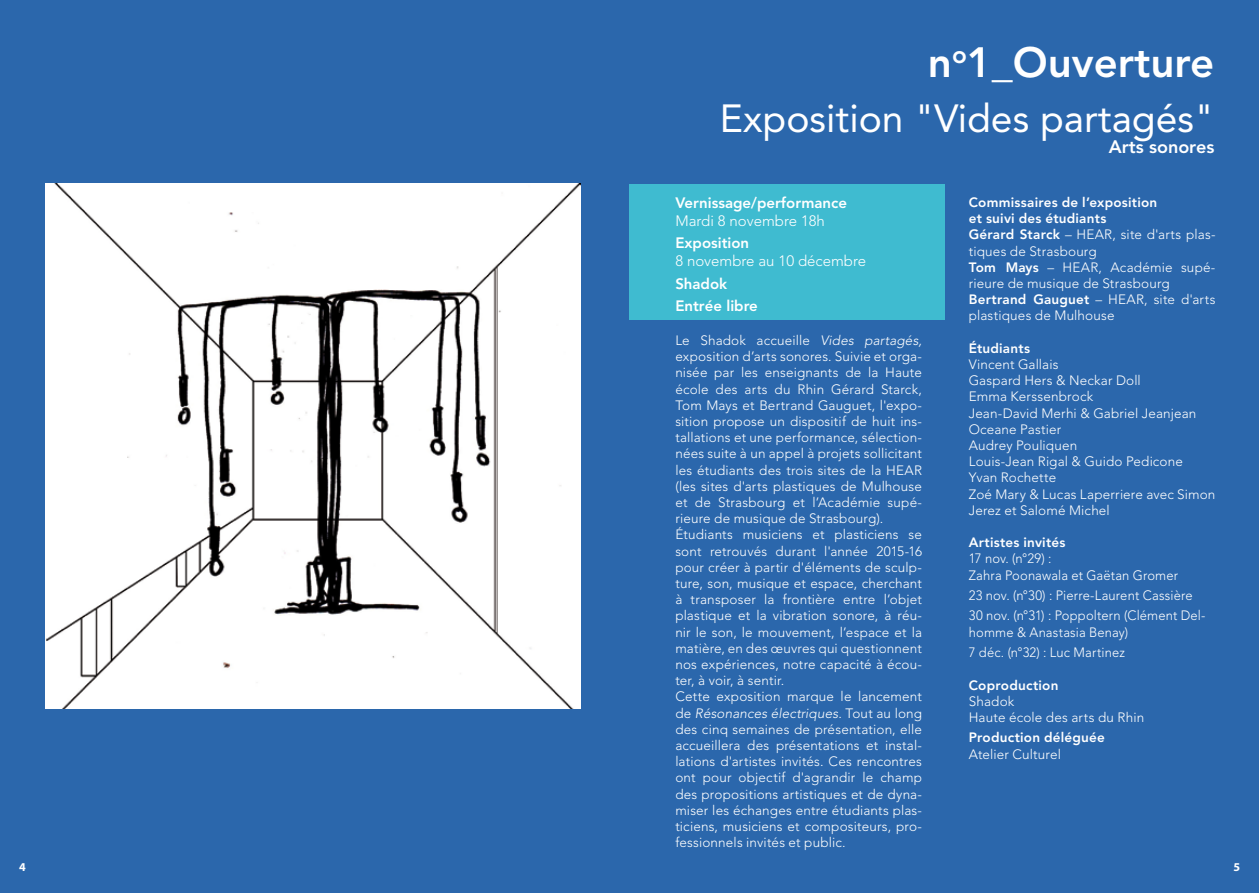
<style>
.page{position:relative;width:1259px;height:893px;background:#fff}
.page>*{position:absolute;margin:0;border:0;box-sizing:border-box;transform-origin:0 0}
.t1{font:800 42px "Avenir";color:#fff}
.t2{font:39px "Avenir";color:#fff}
.t3{font:800 18px "Avenir";color:#fff}
.t4{font:800 15px/22.2px "Avenir";color:#fff}
.t5{font:300 15px "Avenir";color:#fff}
.t6{font:300 13.5px/16.2px "Avenir";letter-spacing:.01em;color:#fff}
.t7{font:300 13.5px/20.4px "Avenir";letter-spacing:.01em;color:#fff;scale:.96 1}
.t8{font:800 13.5px "Avenir";letter-spacing:.015em;color:#fff}
.t9{font:700 12px "Myriad Pro";color:#fff}
.s1{font-style:italic}
.s2{font-weight:800}
</style>
<div class="page">
<div style="left:0;top:0;width:629px;height:893px;background:#2b67ac"></div>
<div style="left:629px;top:0;width:630px;height:893px;background:#2b67ac"></div>
<div style="left:629px;top:184px;width:316px;height:135px;background:#3fbbd0"></div>
<img style="left:46px;top:184px;width:535px;height:524px">
<h1 class="t1" style="left:928px;top:37px;width:288px">n<sup>o</sup>1_Ouverture</h1>
<h2 class="t2" style="left:720px;top:96px;width:496px">Exposition "Vides partagés"</h2>
<h3 class="t3" style="left:1108px;top:137px;width:107px">Arts sonores</h3>
<p class="t4" style="left:675px;top:192px;width:173px">Vernissage/performance</p>
<p class="t5" style="left:675px;top:212px;width:151px">Mardi 8 novembre 18h</p>
<p class="t4" style="left:675px;top:232px;width:75px">Exposition</p>
<p class="t5" style="left:675px;top:252px;width:192px">8 novembre au 10 décembre</p>
<p class="t4" style="left:675px;top:272px;width:84px">Shadok<br>Entrée libre</p>
<p class="t6" style="left:675px;top:332px;width:248px">Le Shadok accueille <span class="s1">Vides partagés, </span>exposition d’arts sonores. Suivie et orga&shy;nisée par les enseignants de la Haute école des arts du Rhin Gérard Starck, Tom Mays et Bertrand Gauguet, l'expo&shy;sition propose un dispositif de huit ins&shy;tallations et une performance, sélection&shy;nées suite à un appel à projets sollicitant les étudiants des trois sites de la HEAR (les sites d'arts plastiques de Mulhouse et de Strasbourg et l’Académie supé&shy;rieure de musique de Strasbourg).<br>Étudiants musiciens et plasticiens se sont retrouvés durant l'année 2015-16 pour créer à partir d'éléments de sculp&shy;ture, son, musique et espace, cherchant à transposer la frontière entre l’objet plastique et la vibration sonore, à réu&shy;nir le son, le mouvement, l’espace et la matière, en des œuvres qui questionnent nos expériences, notre capacité à écou&shy;ter, à voir, à sentir.<br>Cette exposition marque le lancement de <span class="s1">Résonances électriques</span>. Tout au long des cinq semaines de présentation, elle accueillera des présentations et instal&shy;lations d'artistes invités. Ces rencontres ont pour objectif d'agrandir le champ des propositions artistiques et de dyna&shy;miser les échanges entre étudiants plas&shy;ticiens, musiciens et compositeurs, pro&shy;fessionnels invités et public.</p>
<p class="t6" style="left:968px;top:194px;width:248px"><span class="s2">Commissaires de l’exposition<br>et suivi des étudiants<br>Gérard Starck</span> – HEAR, site d'arts plas&shy;tiques de Strasbourg<br><span class="s2">Tom Mays</span> – HEAR, Académie supé&shy;rieure de musique de Strasbourg<br><span class="s2">Bertrand Gauguet</span> – HEAR, site d'arts plastiques de Mulhouse</p>
<p class="t8" style="left:968px;top:340px;width:63px">Étudiants</p>
<p class="t6" style="left:968px;top:356px;width:248px">Vincent Gallais<br>Gaspard Hers &amp; Neckar Doll<br>Emma Kerssenbrock<br>Jean-David Merhi &amp; Gabriel Jeanjean<br>Oceane Pastier<br>Audrey Pouliquen<br>Louis-Jean Rigal &amp; Guido Pedicone<br>Yvan Rochette<br>Zoé Mary &amp; Lucas Laperriere avec Simon<br>Jerez et Salomé Michel</p>
<p class="t8" style="left:968px;top:534px;width:98px">Artistes invités</p>
<p class="t7" style="left:969px;top:551px;width:219px;line-height:16.2px">17 nov. (n°29) :<br>Zahra Poonawala et Gaëtan Gromer</p>
<p class="t7" style="left:969px;top:585px;width:248px">23 nov. (n°30) : Pierre-Laurent Cassière<br>30 nov. (n°31) : Poppoltern (Clément Del-</p>
<p class="t7" style="left:969px;top:622px;width:167px">homme &amp; Anastasia Benay)<br>7 déc. (n°32) : Luc Martinez</p>
<p class="t8" style="left:969px;top:677px;width:91px">Coproduction</p>
<p class="t6" style="left:969px;top:693px;width:177px">Shadok<br>Haute école des arts du Rhin</p>
<p class="t8" style="left:969px;top:730px;width:138px">Production déléguée</p>
<p class="t6" style="left:969px;top:746px;width:94px">Atelier Culturel</p>
<p class="t9" style="left:19px;top:860px;width:8px">4</p>
<p class="t9" style="left:1233px;top:860px;width:8px">5</p>
</div>
